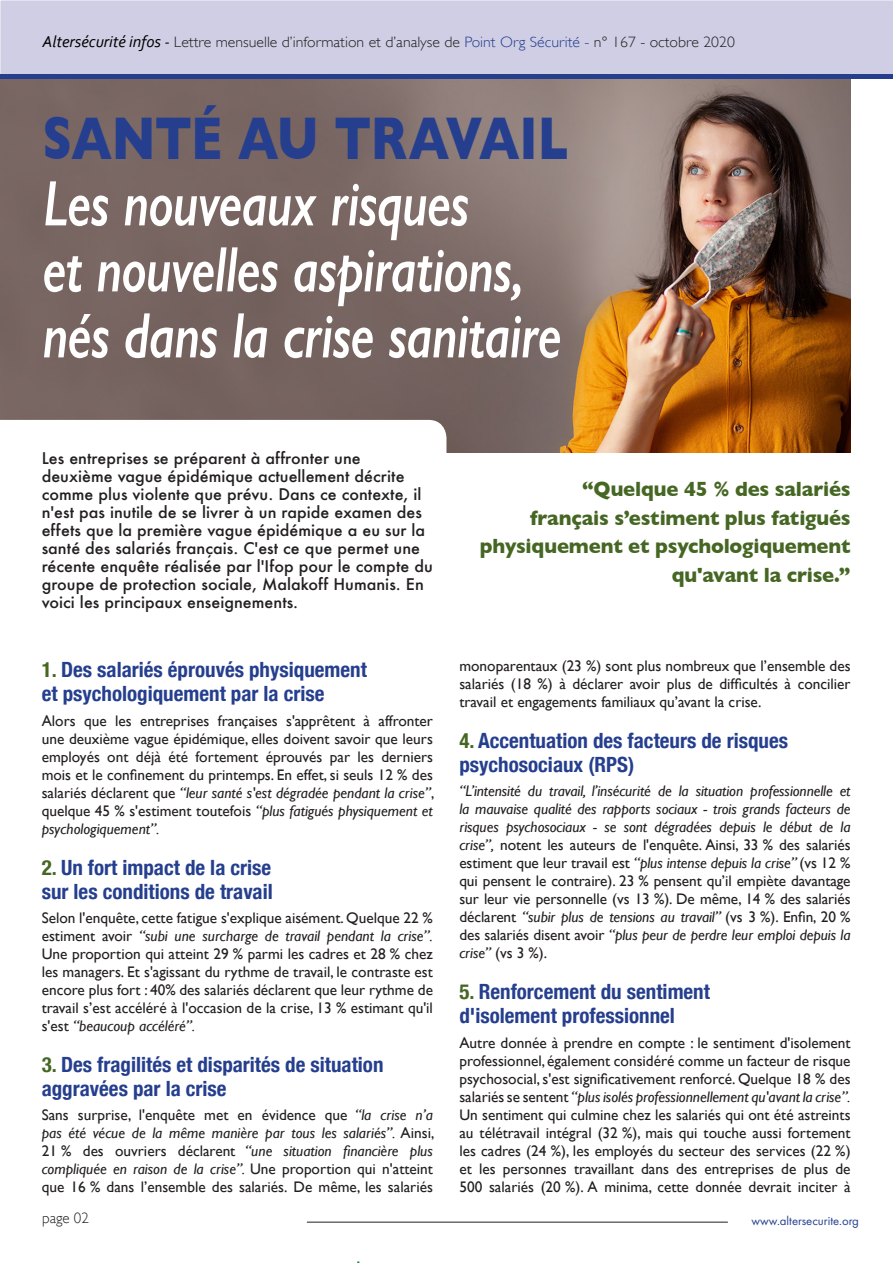
<style>
.page{position:relative;width:893px;height:1263px;background:#fff}
.page>*{position:absolute;margin:0;border:0;box-sizing:border-box;transform-origin:0 0}
.t1{font:italic 600 64.5px/66px "Gill Sans";letter-spacing:-.015em;color:#fff;scale:.79 1}
.t2{font:700 61.5px "Gill Sans";letter-spacing:-.02em;color:#253f8e;scale:.79 1}
.t3{font:700 condensed 21px/24px "Helvetica Neue";color:#253f8e}
.t4{font:700 21px/28.5px "Gill Sans";letter-spacing:-.01em;color:#456723;text-align:right;scale:.96 1}
.t5{font:500 15.6px/18px "Futura";color:#231f20}
.t6{font:15.3px/18px "Gill Sans";color:#231f20;text-align:justify}
.t7{font:italic 15.3px/18px "Gill Sans";letter-spacing:-.005em;color:#231f20;text-align:justify}
.t8{font:300 15px "Gill Sans";color:#231f20;scale:1.05 1}
.t9{font:300 15px "Gill Sans";color:#231f20}
.t10{font:12.75px "Futura PT";color:#253f8e}
.s1{font-family:"Corbel";font-weight:400;font-style:italic;font-size:16.5px;color:#000}
.s2{color:#253f8e}
.s3{color:#456723}
.s4{font-style:italic}
.s5{font-style:normal}
</style>
<div class="page">
<hr style="left:307px;top:1222px;width:421px;height:1px;background:#231f20">
<div style="left:0;top:0;width:893px;height:75px;background:#cfcee4"></div>
<hr style="left:0;top:75px;width:893px;height:4px;background:#253f8e">
<img style="left:0;top:79px;width:851px;height:373px">
<svg style="left:0;top:420px;width:446px;height:32px"></svg>
<div style="left:42px;top:446px;width:391px;height:182px;background:#fff"></div>
<p class="t8" style="left:43px;top:33px;width:661px"><span class="s1">Altersécurité infos -</span> Lettre mensuelle d’information et d’analyse de <span class="s2">Point Org Sécurité -</span> n° 167 - octobre 2020</p>
<p class="t2" style="left:43px;top:103px;width:667px">SANTÉ AU TRAVAIL</p>
<p class="t1" style="left:43px;top:170px;width:659px">Les nouveaux risques<br>et nouvelles aspirations, nés dans la crise sanitaire</p>
<p class="t5" style="left:42px;top:449px;width:393px">Les entreprises se préparent à affronter une deuxième vague épidémique actuellement décrite comme plus violente que prévu. Dans ce contexte, il n'est pas inutile de se livrer à un rapide examen des effets que la première vague épidémique a eu sur la santé des salariés français. C'est ce que permet une récente enquête réalisée par l'Ifop pour le compte du groupe de protection sociale, Malakoff Humanis. En voici les principaux enseignements.</p>
<p class="t3" style="left:42px;top:657px;width:327px"><span class="s3">1.</span> Des salariés éprouvés physiquement et psychologiquement par la crise</p>
<p class="t6" style="left:42px;top:711px;width:394px">Alors que les entreprises françaises s'apprêtent à affronter une deuxième vague épidémique, elles doivent savoir que leurs employés ont déjà été fortement éprouvés par les derniers mois et le confinement du printemps. En effet, si seuls 12 % des salariés déclarent que <span class="s4">“leur santé s'est dégradée pendant la crise”</span>, quelque 45 % s'estiment toutefois <span class="s4">“plus fatigués physiquement et psychologiquement”.</span></p>
<p class="t3" style="left:42px;top:855px;width:233px"><span class="s3">2.</span> Un fort impact de la crise sur les conditions de travail</p>
<p class="t6" style="left:42px;top:909px;width:393px">Selon l'enquête, cette fatigue s'explique aisément. Quelque 22 % estiment avoir <span class="s4">“subi une surcharge de travail pendant la crise”.<br></span>Une proportion qui atteint 29 % parmi les cadres et 28 % chez les managers. Et s'agissant du rythme de travail, le contraste est encore plus fort : 40% des salariés déclarent que leur rythme de travail s’est accéléré à l'occasion de la crise, 13 % estimant qu'il s'est <span class="s4">“beaucoup accéléré”.</span></p>
<p class="t3" style="left:42px;top:1052px;width:343px"><span class="s3">3.</span> Des fragilités et disparités de situation aggravées par la crise</p>
<p class="t6" style="left:42px;top:1106px;width:394px">Sans surprise, l'enquête met en évidence que <span class="s4">“la crise n’a pas été vécue de la même manière par tous les salariés”.</span> Ainsi, 21 % des ouvriers déclarent <span class="s4">“une situation financière plus compliquée en raison de la crise”.</span> Une proportion qui n'atteint que 16 % dans l’ensemble des salariés. De même, les salariés</p>
<p class="t9" style="left:42px;top:1209px;width:48px">page 02</p>
<p class="t4" style="left:480px;top:475px;width:388px">“Quelque 45 % des salariés<br>français s’estiment plus fatigués physiquement et psychologiquement qu'avant la crise.”</p>
<p class="t6" style="left:459px;top:656px;width:393px">monoparentaux (23 %) sont plus nombreux que l’ensemble des salariés (18 %) à déclarer avoir plus de difficultés à concilier travail et engagements familiaux qu’avant la crise.</p>
<p class="t3" style="left:459px;top:728px;width:330px"><span class="s3">4.</span> Accentuation des facteurs de risques psychosociaux (RPS)</p>
<p class="t7" style="left:459px;top:782px;width:393px">“L’intensité du travail, l’insécurité de la situation professionnelle et la mauvaise qualité des rapports sociaux - trois grands facteurs de risques psychosociaux - se sont dégradées depuis le début de la crise”, <span class="s5">notent les auteurs de l'enquête. Ainsi, 33 % des salariés estiment que leur travail est</span> “plus intense depuis la crise” <span class="s5">(vs 12 % qui pensent le contraire). 23 % pensent qu’il empiète davantage sur leur vie personnelle (vs 13 %). De même, 14 % des salariés déclarent</span> “subir plus de tensions au travail” <span class="s5">(vs 3 %). Enfin, 20 % des salariés disent avoir</span> “plus peur de perdre leur emploi depuis la crise” <span class="s5">(vs 3 %).</span></p>
<p class="t3" style="left:459px;top:979px;width:252px"><span class="s3">5.</span> Renforcement du sentiment d'isolement professionnel</p>
<p class="t6" style="left:459px;top:1033px;width:393px">Autre donnée à prendre en compte : le sentiment d'isolement professionnel, également considéré comme un facteur de risque psychosocial, s'est significativement renforcé. Quelque 18 % des salariés se sentent <span class="s4">“plus isolés professionnellement qu'avant la crise”.<br></span>Un sentiment qui culmine chez les salariés qui ont été astreints au télétravail intégral (32 %), mais qui touche aussi fortement les cadres (24 %), les employés du secteur des services (22 %) et les personnes travaillant dans des entreprises de plus de 500 salariés (20 %). A minima, cette donnée devrait inciter à</p>
<p class="t10" style="left:751px;top:1213px;width:109px">www.altersecurite.org</p>
</div>
